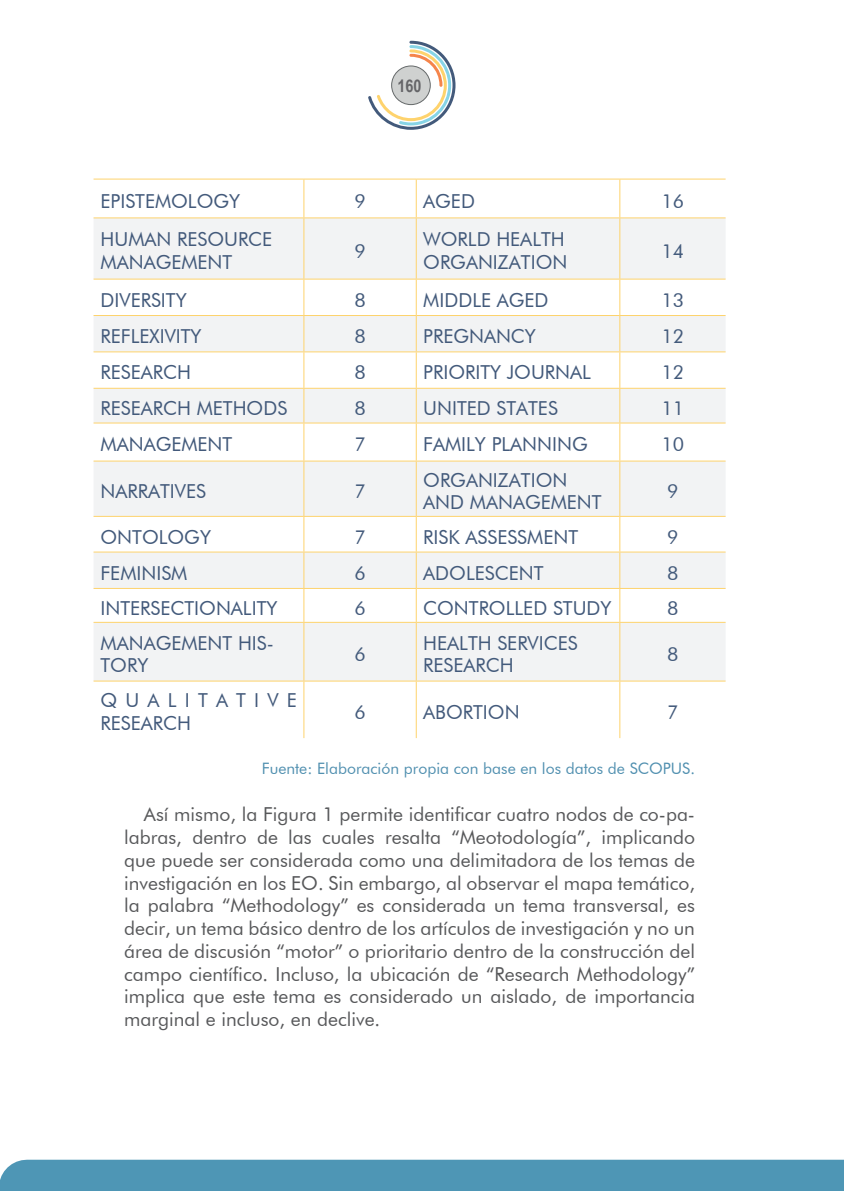
<style>
.page{position:relative;width:844px;height:1191px;background:#fff}
.page>*{position:absolute;margin:0;border:0;box-sizing:border-box;transform-origin:0 0}
.t1{font:19.25px/22.8px "Futura BT";color:#57585a;text-align:justify}
.t2{font:19.25px/22.8px "Futura BT";color:#435a7b}
.t3{font:19.25px/22.8px "Futura BT";letter-spacing:.425em;color:#435a7b}
.t4{font:700 17.5px "Arial Narrow";color:#656568}
.t5{font:15.75px "Futura BT";color:#5190b0}
</style>
<div class="page">
<svg style="left:368px;top:41px;width:87px;height:89px"></svg>
<div style="left:27px;top:1159px;width:816px;height:32px;background:#4e96b5"></div>
<svg style="left:93px;top:218px;width:632px;height:462px;fill:#f2f3f4"></svg>
<hr style="left:93px;top:179px;width:211px;height:1px;background:#fed36d">
<hr style="left:304px;top:179px;width:112px;height:1px;background:#fed36d">
<hr style="left:303px;top:179px;width:1px;height:38px;background:#fed36d">
<hr style="left:416px;top:179px;width:203px;height:1px;background:#fed36d">
<hr style="left:415px;top:179px;width:1px;height:38px;background:#fed36d">
<hr style="left:619px;top:179px;width:106px;height:1px;background:#fed36d">
<hr style="left:619px;top:179px;width:1px;height:38px;background:#fed36d">
<hr style="left:93px;top:217px;width:211px;height:1px;background:#fed36d">
<hr style="left:304px;top:217px;width:112px;height:1px;background:#fed36d">
<hr style="left:303px;top:218px;width:1px;height:61px;background:#fed36d">
<hr style="left:416px;top:217px;width:203px;height:1px;background:#fed36d">
<hr style="left:415px;top:218px;width:1px;height:61px;background:#fed36d">
<hr style="left:619px;top:217px;width:106px;height:1px;background:#fed36d">
<hr style="left:619px;top:218px;width:1px;height:61px;background:#fed36d">
<hr style="left:93px;top:279px;width:211px;height:1px;background:#fed36d">
<hr style="left:304px;top:279px;width:112px;height:1px;background:#fed36d">
<hr style="left:303px;top:279px;width:1px;height:36px;background:#fed36d">
<hr style="left:416px;top:279px;width:203px;height:1px;background:#fed36d">
<hr style="left:415px;top:279px;width:1px;height:36px;background:#fed36d">
<hr style="left:619px;top:279px;width:106px;height:1px;background:#fed36d">
<hr style="left:619px;top:279px;width:1px;height:36px;background:#fed36d">
<hr style="left:93px;top:315px;width:211px;height:1px;background:#fed36d">
<hr style="left:304px;top:315px;width:112px;height:1px;background:#fed36d">
<hr style="left:303px;top:316px;width:1px;height:35px;background:#fed36d">
<hr style="left:416px;top:315px;width:203px;height:1px;background:#fed36d">
<hr style="left:415px;top:316px;width:1px;height:35px;background:#fed36d">
<hr style="left:619px;top:315px;width:106px;height:1px;background:#fed36d">
<hr style="left:619px;top:316px;width:1px;height:35px;background:#fed36d">
<hr style="left:93px;top:351px;width:211px;height:1px;background:#fed36d">
<hr style="left:304px;top:351px;width:112px;height:1px;background:#fed36d">
<hr style="left:303px;top:352px;width:1px;height:36px;background:#fed36d">
<hr style="left:416px;top:351px;width:203px;height:1px;background:#fed36d">
<hr style="left:415px;top:352px;width:1px;height:36px;background:#fed36d">
<hr style="left:619px;top:351px;width:106px;height:1px;background:#fed36d">
<hr style="left:619px;top:352px;width:1px;height:36px;background:#fed36d">
<hr style="left:93px;top:388px;width:211px;height:1px;background:#fed36d">
<hr style="left:304px;top:388px;width:112px;height:1px;background:#fed36d">
<hr style="left:303px;top:389px;width:1px;height:33px;background:#fed36d">
<hr style="left:416px;top:388px;width:203px;height:1px;background:#fed36d">
<hr style="left:415px;top:389px;width:1px;height:33px;background:#fed36d">
<hr style="left:619px;top:388px;width:106px;height:1px;background:#fed36d">
<hr style="left:619px;top:389px;width:1px;height:33px;background:#fed36d">
<hr style="left:93px;top:422px;width:211px;height:1px;background:#fed36d">
<hr style="left:304px;top:422px;width:112px;height:1px;background:#fed36d">
<hr style="left:303px;top:423px;width:1px;height:37px;background:#fed36d">
<hr style="left:416px;top:422px;width:203px;height:1px;background:#fed36d">
<hr style="left:415px;top:423px;width:1px;height:37px;background:#fed36d">
<hr style="left:619px;top:422px;width:106px;height:1px;background:#fed36d">
<hr style="left:619px;top:423px;width:1px;height:37px;background:#fed36d">
<hr style="left:93px;top:460px;width:211px;height:1px;background:#fed36d">
<hr style="left:304px;top:460px;width:112px;height:1px;background:#fed36d">
<hr style="left:303px;top:461px;width:1px;height:55px;background:#fed36d">
<hr style="left:416px;top:460px;width:203px;height:1px;background:#fed36d">
<hr style="left:415px;top:461px;width:1px;height:55px;background:#fed36d">
<hr style="left:619px;top:460px;width:106px;height:1px;background:#fed36d">
<hr style="left:619px;top:461px;width:1px;height:55px;background:#fed36d">
<hr style="left:93px;top:516px;width:211px;height:1px;background:#fed36d">
<hr style="left:304px;top:516px;width:112px;height:1px;background:#fed36d">
<hr style="left:303px;top:517px;width:1px;height:34px;background:#fed36d">
<hr style="left:416px;top:516px;width:203px;height:1px;background:#fed36d">
<hr style="left:415px;top:517px;width:1px;height:34px;background:#fed36d">
<hr style="left:619px;top:516px;width:106px;height:1px;background:#fed36d">
<hr style="left:619px;top:517px;width:1px;height:34px;background:#fed36d">
<hr style="left:93px;top:551px;width:211px;height:1px;background:#fed36d">
<hr style="left:304px;top:551px;width:112px;height:1px;background:#fed36d">
<hr style="left:303px;top:552px;width:1px;height:36px;background:#fed36d">
<hr style="left:416px;top:551px;width:203px;height:1px;background:#fed36d">
<hr style="left:415px;top:552px;width:1px;height:36px;background:#fed36d">
<hr style="left:619px;top:551px;width:106px;height:1px;background:#fed36d">
<hr style="left:619px;top:552px;width:1px;height:36px;background:#fed36d">
<hr style="left:93px;top:588px;width:211px;height:1px;background:#fed36d">
<hr style="left:304px;top:588px;width:112px;height:1px;background:#fed36d">
<hr style="left:303px;top:589px;width:1px;height:33px;background:#fed36d">
<hr style="left:416px;top:588px;width:203px;height:1px;background:#fed36d">
<hr style="left:415px;top:589px;width:1px;height:33px;background:#fed36d">
<hr style="left:619px;top:588px;width:106px;height:1px;background:#fed36d">
<hr style="left:619px;top:589px;width:1px;height:33px;background:#fed36d">
<hr style="left:93px;top:622px;width:211px;height:1px;background:#fed36d">
<hr style="left:304px;top:622px;width:112px;height:1px;background:#fed36d">
<hr style="left:303px;top:623px;width:1px;height:57px;background:#fed36d">
<hr style="left:416px;top:622px;width:203px;height:1px;background:#fed36d">
<hr style="left:415px;top:623px;width:1px;height:57px;background:#fed36d">
<hr style="left:619px;top:622px;width:106px;height:1px;background:#fed36d">
<hr style="left:619px;top:623px;width:1px;height:57px;background:#fed36d">
<hr style="left:93px;top:680px;width:211px;height:1px;background:#fed36d">
<hr style="left:304px;top:680px;width:112px;height:1px;background:#fed36d">
<hr style="left:303px;top:681px;width:1px;height:57px;background:#fed36d">
<hr style="left:416px;top:680px;width:203px;height:1px;background:#fed36d">
<hr style="left:415px;top:681px;width:1px;height:57px;background:#fed36d">
<hr style="left:619px;top:680px;width:106px;height:1px;background:#fed36d">
<hr style="left:619px;top:681px;width:1px;height:57px;background:#fed36d">
<p class="t4" style="left:397px;top:75px;width:25px">160</p>
<p class="t2" style="left:100px;top:189px;width:141px">EPISTEMOLOGY</p>
<p class="t2" style="left:354px;top:189px;width:13px">9</p>
<p class="t2" style="left:423px;top:189px;width:53px">AGED</p>
<p class="t2" style="left:661px;top:189px;width:24px">16</p>
<p class="t2" style="left:100px;top:228px;width:173px">HUMAN RESOURCE<br>MANAGEMENT</p>
<p class="t2" style="left:354px;top:239px;width:13px">9</p>
<p class="t2" style="left:423px;top:228px;width:145px">WORLD HEALTH<br>ORGANIZATION</p>
<p class="t2" style="left:661px;top:239px;width:24px">14</p>
<p class="t2" style="left:100px;top:288px;width:88px">DIVERSITY</p>
<p class="t2" style="left:354px;top:288px;width:13px">8</p>
<p class="t2" style="left:423px;top:288px;width:127px">MIDDLE AGED</p>
<p class="t2" style="left:661px;top:288px;width:24px">13</p>
<p class="t2" style="left:100px;top:324px;width:102px">REFLEXIVITY</p>
<p class="t2" style="left:354px;top:324px;width:13px">8</p>
<p class="t2" style="left:423px;top:324px;width:114px">PREGNANCY</p>
<p class="t2" style="left:661px;top:324px;width:24px">12</p>
<p class="t2" style="left:100px;top:361px;width:92px">RESEARCH</p>
<p class="t2" style="left:354px;top:361px;width:13px">8</p>
<p class="t2" style="left:423px;top:361px;width:169px">PRIORITY JOURNAL</p>
<p class="t2" style="left:661px;top:361px;width:24px">12</p>
<p class="t2" style="left:100px;top:396px;width:188px">RESEARCH METHODS</p>
<p class="t2" style="left:354px;top:396px;width:13px">8</p>
<p class="t2" style="left:423px;top:396px;width:136px">UNITED STATES</p>
<p class="t2" style="left:661px;top:396px;width:24px">11</p>
<p class="t2" style="left:100px;top:433px;width:133px">MANAGEMENT</p>
<p class="t2" style="left:354px;top:433px;width:13px">7</p>
<p class="t2" style="left:423px;top:433px;width:166px">FAMILY PLANNING</p>
<p class="t2" style="left:661px;top:433px;width:24px">10</p>
<p class="t2" style="left:100px;top:479px;width:107px">NARRATIVES</p>
<p class="t2" style="left:354px;top:479px;width:13px">7</p>
<p class="t2" style="left:423px;top:468px;width:180px">ORGANIZATION<br>AND MANAGEMENT</p>
<p class="t2" style="left:667px;top:479px;width:13px">9</p>
<p class="t2" style="left:100px;top:525px;width:112px">ONTOLOGY</p>
<p class="t2" style="left:354px;top:525px;width:13px">7</p>
<p class="t2" style="left:423px;top:525px;width:156px">RISK ASSESSMENT</p>
<p class="t2" style="left:667px;top:525px;width:13px">9</p>
<p class="t2" style="left:100px;top:561px;width:88px">FEMINISM</p>
<p class="t2" style="left:354px;top:561px;width:13px">6</p>
<p class="t2" style="left:423px;top:561px;width:122px">ADOLESCENT</p>
<p class="t2" style="left:667px;top:561px;width:13px">8</p>
<p class="t2" style="left:100px;top:596px;width:178px">INTERSECTIONALITY</p>
<p class="t2" style="left:354px;top:596px;width:13px">6</p>
<p class="t2" style="left:423px;top:596px;width:190px">CONTROLLED STUDY</p>
<p class="t2" style="left:667px;top:596px;width:13px">8</p>
<p class="t2" style="left:100px;top:631px;width:175px">MANAGEMENT HIS-<br>TORY</p>
<p class="t2" style="left:354px;top:642px;width:13px">6</p>
<p class="t2" style="left:423px;top:631px;width:156px">HEALTH SERVICES<br>RESEARCH</p>
<p class="t2" style="left:667px;top:642px;width:13px">8</p>
<p class="t3" style="left:100px;top:689px;width:198px">QUALITATIVE<br>RESEARCH</p>
<p class="t2" style="left:354px;top:700px;width:13px">6</p>
<p class="t2" style="left:423px;top:700px;width:98px">ABORTION</p>
<p class="t2" style="left:667px;top:700px;width:13px">7</p>
<p class="t5" style="left:262px;top:758px;width:434px">Fuente: Elaboración propia con base en los datos de SCOPUS.</p>
<p class="t1" style="left:124px;top:803px;width:572px;text-indent:20px">Así mismo, la Figura 1 permite identificar cuatro nodos de co-pa&shy;labras, dentro de las cuales resalta “Meotodología”, implicando que puede ser considerada como una delimitadora de los temas de investigación en los EO. Sin embargo, al observar el mapa temático, la palabra “Methodology” es considerada un tema transversal, es decir, un tema básico dentro de los artículos de investigación y no un área de discusión “motor” o prioritario dentro de la construcción del campo científico. Incluso, la ubicación de “Research Methodology” implica que este tema es considerado un aislado, de importancia marginal e incluso, en declive.</p>
</div>
